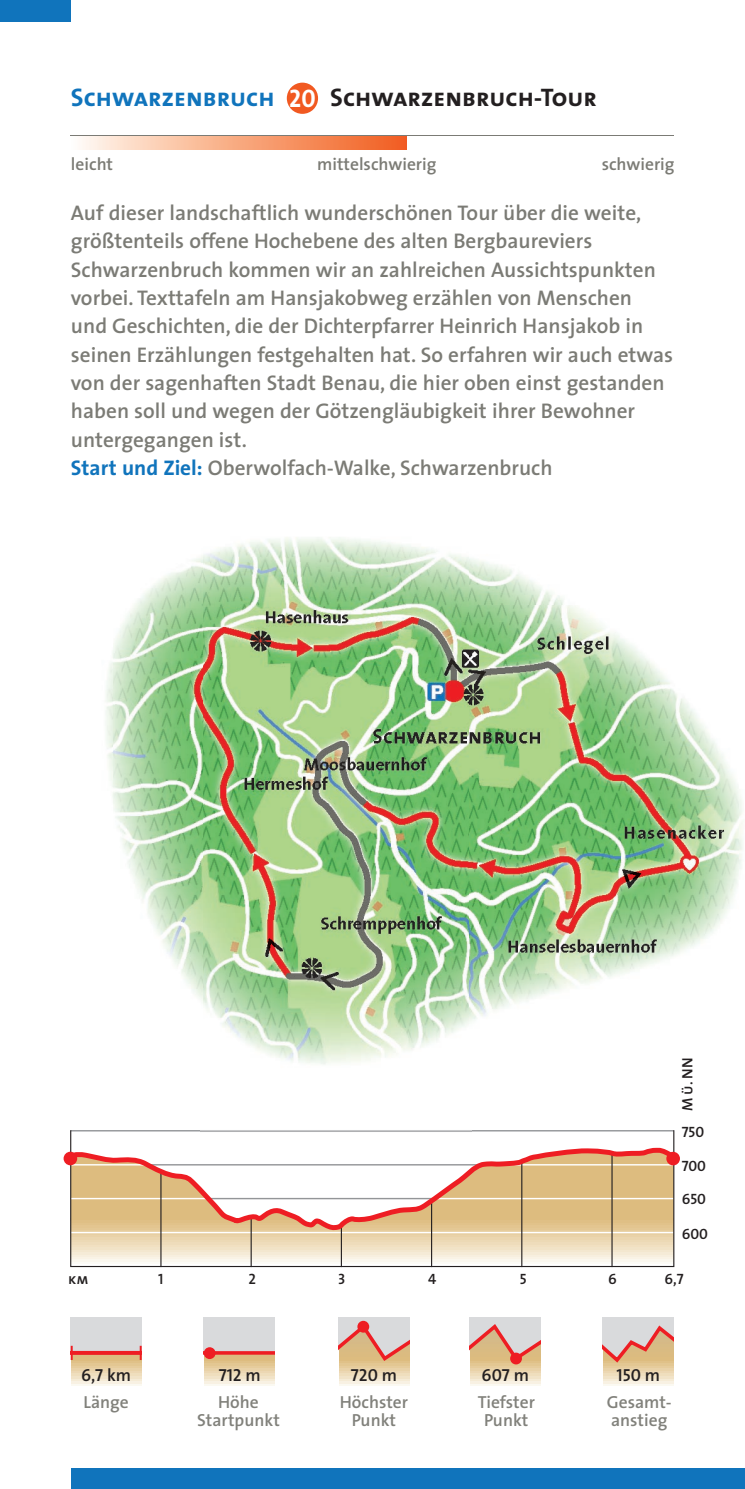
<style>
.page{position:relative;width:745px;height:1489px;background:#fff}
.page>*{position:absolute;margin:0;border:0;box-sizing:border-box;transform-origin:0 0}
.t1{font:25.5px "The Sans Bold Caps";color:#231f20}
.t2{font:600 21.25px/28.2px "The Sans";color:#7b7b75}
.t3{font:600 17.5px/17.5px "The Sans";color:#81817b;text-align:center}
.t4{font:600 17.5px "The Sans";color:#7b7b75}
.t5{font:17.5px "The Sans Semi Bold Caps";color:#231f20}
.t6{font:15px "The Sans Semi Bold Caps";color:#231f20}
.s1{color:#1074bc}
.s2{color:#fff}
.s3{font-weight:700;color:#1074bc}
.s4{font-family:"The Sans";font-weight:600}
</style>
<div class="page">
<div style="left:0;top:0;width:71px;height:21px;background:#1074bc"></div>
<div style="left:286px;top:83px;width:32px;height:31px;background:#f15921;border-radius:50%"></div>
<svg style="left:63px;top:1130px;width:617px;height:138px"></svg>
<hr style="left:71px;top:1129px;width:602px;height:2px;background:#939598">
<hr style="left:71px;top:1232px;width:602px;height:3px;background:#e7cfa2">
<hr style="left:71px;top:1235px;width:602px;height:2px;background:#e9d2a8">
<hr style="left:71px;top:1237px;width:602px;height:3px;background:#ebd6af">
<hr style="left:71px;top:1240px;width:602px;height:2px;background:#ecd9b5">
<hr style="left:71px;top:1242px;width:602px;height:2px;background:#eedcbb">
<hr style="left:71px;top:1244px;width:602px;height:3px;background:#f1e0c1">
<hr style="left:71px;top:1247px;width:602px;height:2px;background:#f1e3c7">
<hr style="left:71px;top:1249px;width:602px;height:3px;background:#f3e7cf">
<hr style="left:71px;top:1252px;width:602px;height:2px;background:#f5ebd7">
<hr style="left:71px;top:1254px;width:602px;height:3px;background:#f7efdf">
<hr style="left:71px;top:1257px;width:602px;height:2px;background:#f9f3e6">
<hr style="left:71px;top:1259px;width:602px;height:2px;background:#faf7ee">
<hr style="left:71px;top:1261px;width:602px;height:3px;background:#fcfbf6">
<hr style="left:71px;top:1231px;width:602px;height:2px;background:#fff">
<hr style="left:160px;top:1170px;width:1px;height:96px;background:#231f20">
<hr style="left:250px;top:1216px;width:1px;height:50px;background:#231f20">
<hr style="left:340px;top:1223px;width:2px;height:43px;background:#231f20">
<hr style="left:431px;top:1200px;width:1px;height:66px;background:#231f20">
<hr style="left:521px;top:1160px;width:1px;height:106px;background:#231f20">
<hr style="left:611px;top:1152px;width:1px;height:114px;background:#231f20">
<svg style="left:66px;top:1144px;width:612px;height:88px"></svg>
<div style="left:666px;top:1151px;width:13px;height:14px;background:#ee1d23;border-radius:50%"></div>
<div style="left:64px;top:1151px;width:13px;height:14px;background:#ee1d23;border-radius:50%"></div>
<svg style="left:70px;top:1317px;width:604px;height:69px"></svg>
<hr style="left:602px;top:1363px;width:71px;height:2px;background:#e3c792">
<hr style="left:602px;top:1365px;width:71px;height:3px;background:#e6cc9c">
<hr style="left:602px;top:1368px;width:71px;height:2px;background:#e9d2a8">
<hr style="left:602px;top:1371px;width:71px;height:2px;background:#ecd7b3">
<hr style="left:602px;top:1373px;width:71px;height:2px;background:#efdebd">
<hr style="left:602px;top:1376px;width:71px;height:2px;background:#f1e3c8">
<hr style="left:602px;top:1378px;width:71px;height:3px;background:#f5ebd6">
<hr style="left:602px;top:1381px;width:71px;height:2px;background:#f8f1e3">
<hr style="left:602px;top:1383px;width:71px;height:3px;background:#fbf9f1">
<svg style="left:602px;top:1317px;width:71px;height:47px;background:#dcbba9"></svg>
<hr style="left:469px;top:1363px;width:71px;height:2px;background:#e3c792">
<hr style="left:469px;top:1365px;width:71px;height:3px;background:#e6cc9c">
<hr style="left:469px;top:1368px;width:71px;height:2px;background:#e9d2a8">
<hr style="left:469px;top:1371px;width:71px;height:2px;background:#ecd7b3">
<hr style="left:469px;top:1373px;width:71px;height:2px;background:#efdebd">
<hr style="left:469px;top:1376px;width:71px;height:2px;background:#f1e3c8">
<hr style="left:469px;top:1378px;width:71px;height:3px;background:#f5ebd6">
<hr style="left:469px;top:1381px;width:71px;height:2px;background:#f8f1e3">
<hr style="left:469px;top:1383px;width:71px;height:3px;background:#fbf9f1">
<svg style="left:469px;top:1317px;width:71px;height:46px;background:#dbbba9"></svg>
<div style="left:510px;top:1352px;width:11px;height:12px;background:#ee1d23;border-radius:50%"></div>
<hr style="left:338px;top:1363px;width:71px;height:2px;background:#e3c792">
<hr style="left:338px;top:1365px;width:71px;height:3px;background:#e6cc9c">
<hr style="left:338px;top:1368px;width:71px;height:2px;background:#e9d2a8">
<hr style="left:338px;top:1371px;width:71px;height:2px;background:#ecd7b3">
<hr style="left:338px;top:1373px;width:71px;height:2px;background:#efdebd">
<hr style="left:338px;top:1376px;width:71px;height:2px;background:#f1e3c8">
<hr style="left:338px;top:1378px;width:71px;height:3px;background:#f5ebd6">
<hr style="left:338px;top:1381px;width:71px;height:2px;background:#f8f1e3">
<hr style="left:338px;top:1383px;width:71px;height:3px;background:#fbf9f1">
<svg style="left:338px;top:1317px;width:71px;height:46px;background:#dbbba7"></svg>
<div style="left:357px;top:1320px;width:12px;height:12px;background:#ee1d23;border-radius:50%"></div>
<hr style="left:204px;top:1354px;width:70px;height:2px;background:#dbbb80">
<hr style="left:204px;top:1357px;width:70px;height:2px;background:#ddbc7f">
<hr style="left:204px;top:1358px;width:70px;height:2px;background:#ddbc7f">
<hr style="left:204px;top:1360px;width:70px;height:3px;background:#e0c188">
<hr style="left:204px;top:1363px;width:70px;height:2px;background:#e3c792">
<hr style="left:204px;top:1365px;width:70px;height:3px;background:#e6cc9c">
<hr style="left:204px;top:1368px;width:70px;height:2px;background:#e9d2a8">
<hr style="left:204px;top:1371px;width:70px;height:2px;background:#ecd7b3">
<hr style="left:204px;top:1373px;width:70px;height:2px;background:#efdebd">
<hr style="left:204px;top:1376px;width:70px;height:2px;background:#f1e3c8">
<hr style="left:204px;top:1378px;width:70px;height:3px;background:#f5ebd6">
<hr style="left:204px;top:1381px;width:70px;height:2px;background:#f8f1e3">
<hr style="left:204px;top:1383px;width:70px;height:3px;background:#fbf9f1">
<svg style="left:204px;top:1317px;width:71px;height:37px;background:#dacdcf"></svg>
<div style="left:204px;top:1347px;width:11px;height:11px;background:#ee1d23;border-radius:50%"></div>
<hr style="left:71px;top:1357px;width:70px;height:3px;background:#ddbc7f">
<hr style="left:71px;top:1360px;width:70px;height:3px;background:#e0c188">
<hr style="left:71px;top:1363px;width:70px;height:2px;background:#e3c792">
<hr style="left:71px;top:1365px;width:70px;height:3px;background:#e6cc9c">
<hr style="left:71px;top:1368px;width:70px;height:2px;background:#e9d2a8">
<hr style="left:71px;top:1370px;width:70px;height:3px;background:#ecd7b3">
<hr style="left:71px;top:1373px;width:70px;height:2px;background:#efdebd">
<hr style="left:71px;top:1375px;width:70px;height:3px;background:#f1e3c8">
<hr style="left:71px;top:1378px;width:70px;height:3px;background:#f5ebd6">
<hr style="left:71px;top:1380px;width:70px;height:3px;background:#f8f1e3">
<hr style="left:71px;top:1383px;width:70px;height:3px;background:#fbf9f1">
<svg style="left:71px;top:1317px;width:71px;height:42px;background:#dbc3bf"></svg>
<svg style="left:82px;top:136px;width:324px;height:14px;background:#f8a881"></svg>
<hr style="left:71px;top:135px;width:602px;height:1px;background:#7b7b75">
<div style="left:71px;top:1467px;width:673px;height:21px;background:#1074bc"></div>
<img style="left:201px;top:537px;width:270px;height:600px">
<img style="left:112px;top:537px;width:90px;height:511px">
<img style="left:469px;top:604px;width:269px;height:444px">
<img style="left:738px;top:791px;width:5px;height:85px">
<img style="left:469px;top:537px;width:95px;height:67px">
<p class="t1" style="left:71px;top:76px;width:527px"><span class="s1">Schwarzenbruch</span> <span class="s2">20</span> Schwarzenbruch-Tour</p>
<p class="t4" style="left:71px;top:149px;width:44px">leicht</p>
<p class="t4" style="left:317px;top:149px;width:121px">mittelschwierig</p>
<p class="t4" style="left:601px;top:149px;width:74px">schwierig</p>
<p class="t2" style="left:71px;top:198px;width:603px">Auf dieser landschaftlich wunderschönen Tour über die weite, größtenteils offene Hochebene des alten Bergbaureviers Schwarzenbruch kommen wir an zahlreichen Aussichtspunkten vorbei. Texttafeln am Hansjakobweg erzählen von Menschen und Geschichten, die der Dichterpfarrer Heinrich Hansjakob in seinen Erzählungen festgehalten hat. So erfahren wir auch etwas von der sagenhaften Stadt Benau, die hier oben einst gestanden haben soll und wegen der Götzengläubigkeit ihrer Bewohner untergegangen ist.<br><span class="s3">Start und Ziel:</span> Oberwolfach-Walke, Schwarzenbruch</p>
<p class="t6" style="left:674px;top:1111px;width:55px;rotate:-90deg">M ü. NN</p>
<p class="t6" style="left:681px;top:1119px;width:24px">750</p>
<p class="t6" style="left:681px;top:1153px;width:26px">700</p>
<p class="t6" style="left:681px;top:1186px;width:26px">650</p>
<p class="t6" style="left:681px;top:1220px;width:28px">600</p>
<p class="t6" style="left:68px;top:1265px;width:22px">km</p>
<p class="t6" style="left:158px;top:1265px;width:7px">1</p>
<p class="t6" style="left:248px;top:1265px;width:9px">2</p>
<p class="t6" style="left:338px;top:1265px;width:9px">3</p>
<p class="t6" style="left:428px;top:1265px;width:10px">4</p>
<p class="t6" style="left:664px;top:1265px;width:20px">6,7</p>
<p class="t6" style="left:519px;top:1265px;width:8px">5</p>
<p class="t6" style="left:608px;top:1265px;width:10px">6</p>
<p class="t5" style="left:81px;top:1360px;width:52px">6,7 <span class="s4">km</span></p>
<p class="t5" style="left:218px;top:1360px;width:44px">712 <span class="s4">m</span></p>
<p class="t5" style="left:351px;top:1360px;width:48px">720 <span class="s4">m</span></p>
<p class="t5" style="left:481px;top:1360px;width:49px">607 <span class="s4">m</span></p>
<p class="t5" style="left:616px;top:1360px;width:45px">150 <span class="s4">m</span></p>
<p class="t3" style="left:339px;top:1393px;width:70px">Höchster<br>Punkt</p>
<p class="t3" style="left:477px;top:1393px;width:59px">Tiefster<br>Punkt</p>
<p class="t3" style="left:197px;top:1393px;width:84px">Höhe<br>Startpunkt</p>
<p class="t3" style="left:83px;top:1393px;width:47px">Länge</p>
<p class="t3" style="left:606px;top:1393px;width:66px;text-align:left">Gesamt&shy;anstieg</p>
</div>
